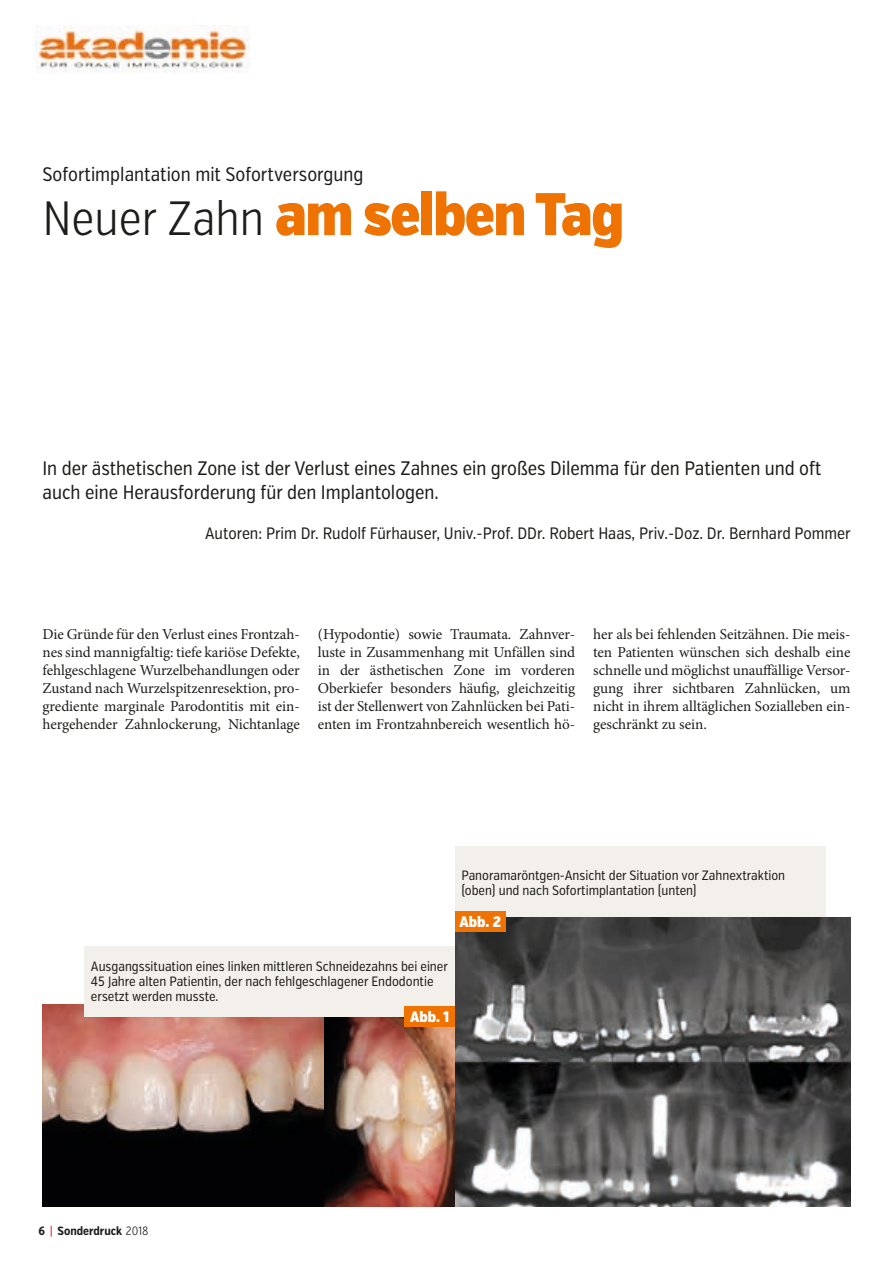
<style>
.page{position:relative;width:893px;height:1263px;background:#fff}
.page>*{position:absolute;margin:0;border:0;box-sizing:border-box;transform-origin:0 0}
.t1{font:900 60px "Verb Ex Cond";letter-spacing:-.025em;color:#ee7303}
.t2{font:19.5px/24px "Verb Ex Cond";color:#1d1d1b}
.t3{font:16.5px "Verb Ex Cond";color:#1d1d1b}
.t4{font:15.15px/18px "Minion Pro";letter-spacing:-.005em;color:#1d1d1b;text-align:justify}
.t5{font:900 15.15px "Verb Ex Cond";color:#fff}
.t6{font:13.5px/15px "Verb Ex Cond";color:#1d1d1b}
.t7{font:700 12px "Verb Ex Cond";color:#1d1d1b}
.s1{font-weight:300;font-size:48px;color:#1d1d1b}
.s2{font-family:"Lucida Grande";font-weight:400;color:#e30614}
.s3{font-weight:300}
</style>
<div class="page">
<img style="left:35px;top:25px;width:214px;height:48px">
<img style="left:43px;top:1004px;width:281px;height:203px">
<img style="left:324px;top:1016px;width:131px;height:191px">
<img style="left:455px;top:917px;width:395px;height:290px">
<div style="left:85px;top:946px;width:370px;height:70px;background:#f3efea"></div>
<div style="left:455px;top:846px;width:370px;height:71px;background:#f3efea"></div>
<div style="left:405px;top:1006px;width:50px;height:21px;background:#ee7303"></div>
<div style="left:455px;top:911px;width:50px;height:20px;background:#ee7303"></div>
<p class="t2" style="left:43px;top:162px;width:322px">Sofortimplantation mit Sofortversorgung</p>
<h1 class="t1" style="left:43px;top:178px;width:583px"><span class="s1">Neuer Zahn</span> am selben Tag</h1>
<p class="t2" style="left:43px;top:456px;width:780px">In der ästhetischen Zone ist der Verlust eines Zahnes ein großes Dilemma für den Patienten und oft auch eine Herausforderung für den Implantologen.</p>
<p class="t3" style="left:205px;top:524px;width:647px">Autoren: Prim Dr. Rudolf Fürhauser, Univ.-Prof. DDr. Robert Haas, Priv.-Doz. Dr. Bernhard Pommer</p>
<p class="t4" style="left:43px;top:626px;width:259px">Die Gründe für den Verlust eines Frontzah&shy;nes sind mannigfaltig: tiefe kariöse Defekte, fehlgeschlagene Wurzelbehandlungen oder Zustand nach Wurzelspitzenresektion, pro&shy;grediente marginale Parodontitis mit ein&shy;hergehender Zahnlockerung, Nichtanlage</p>
<p class="t4" style="left:318px;top:626px;width:259px">(Hypodontie) sowie Traumata. Zahnver&shy;luste in Zusammenhang mit Unfällen sind in der ästhetischen Zone im vorderen Oberkiefer besonders häufig, gleichzeitig ist der Stellenwert von Zahnlücken bei Pati&shy;enten im Frontzahnbereich wesentlich hö-</p>
<p class="t4" style="left:593px;top:626px;width:259px">her als bei fehlenden Seitzähnen. Die meis&shy;ten Patienten wünschen sich deshalb eine schnelle und möglichst unauffällige Versor&shy;gung ihrer sichtbaren Zahnlücken, um nicht in ihrem alltäglichen Sozialleben ein&shy;geschränkt zu sein.</p>
<p class="t6" style="left:461px;top:868px;width:325px">Panoramaröntgen-Ansicht der Situation vor Zahnextraktion (oben) und nach Sofortimplantation (unten)</p>
<p class="t5" style="left:459px;top:913px;width:43px">Abb. 2</p>
<p class="t6" style="left:91px;top:959px;width:358px">Ausgangssituation eines linken mittleren Schneidezahns bei einer<br>45 Jahre alten Patientin, der nach fehlgeschlagener Endodontie ersetzt werden musste.</p>
<p class="t5" style="left:410px;top:1008px;width:41px">Abb. 1</p>
<p class="t7" style="left:39px;top:1223px;width:111px">6 <span class="s2">|</span> Sonderdruck <span class="s3">2018</span></p>
</div>
